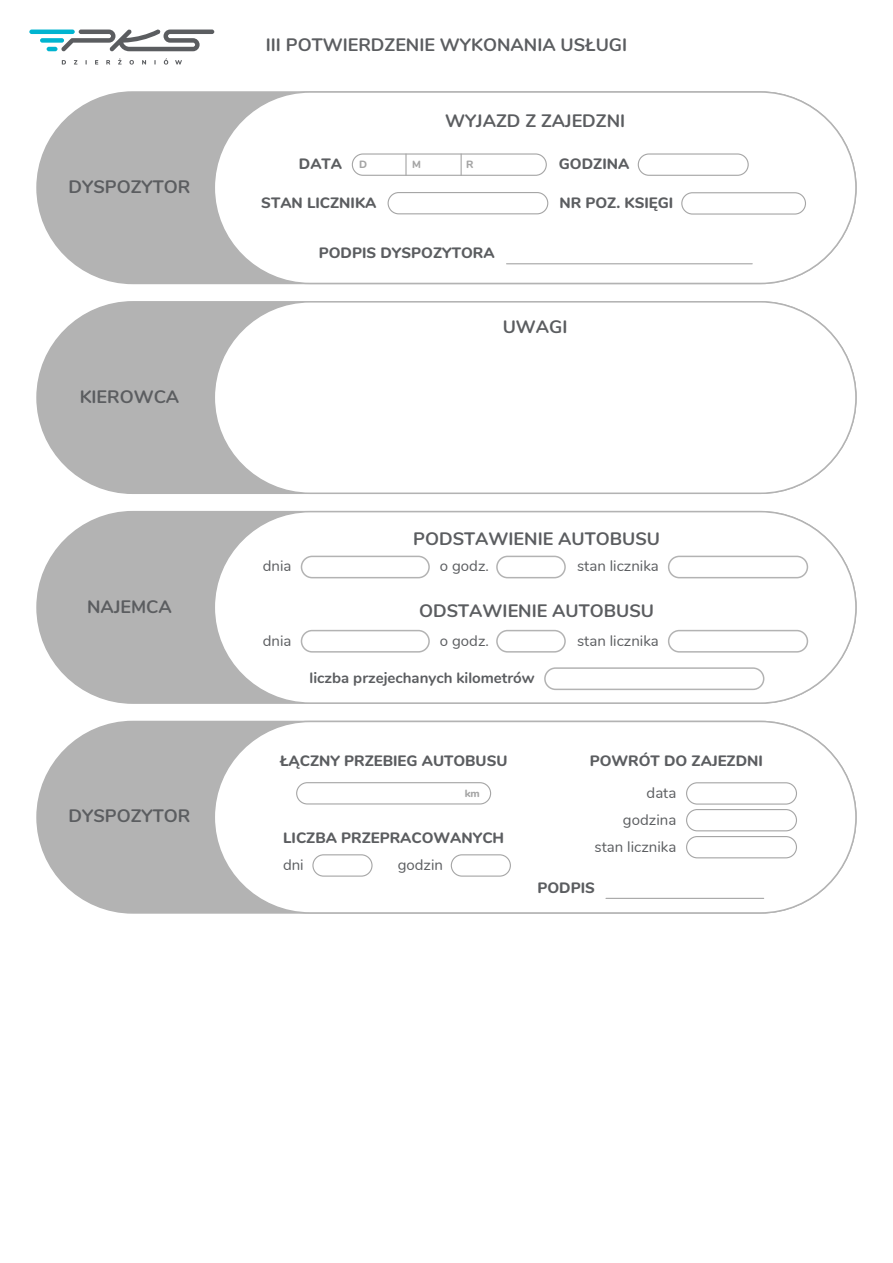
<style>
.page{position:relative;width:893px;height:1263px;background:#fff}
.page>*{position:absolute;margin:0;border:0;box-sizing:border-box;transform-origin:0 0}
.t1{font:700 18px "Nunito";color:#5b5d60}
.t2{font:800 15px "Nunito";color:#5b5d60}
.t3{font:15px/27px "Nunito";color:#5b5d60;text-align:right}
.t4{font:700 15px "Nunito";color:#5b5d60}
.t5{font:800 10.5px "Nunito";color:#a5a5a5}
.s1{font-size:10.5px;color:#a5a5a5}
</style>
<div class="page">
<div style="left:37px;top:92px;width:819px;height:191px;background:#b3b3b3;border-radius:96px"></div>
<div style="left:214px;top:92px;width:642px;height:191px;background:#fff;border-radius:96px"></div>
<div style="left:214px;top:91px;width:643px;height:193px;border:2px solid #b3b3b3;border-radius:96px"></div>
<div style="left:37px;top:302px;width:819px;height:191px;background:#b3b3b3;border-radius:96px"></div>
<div style="left:214px;top:302px;width:642px;height:191px;background:#fff;border-radius:96px"></div>
<div style="left:214px;top:301px;width:643px;height:193px;border:2px solid #b3b3b3;border-radius:96px"></div>
<div style="left:37px;top:512px;width:819px;height:191px;background:#b3b3b3;border-radius:96px"></div>
<div style="left:214px;top:512px;width:642px;height:191px;background:#fff;border-radius:96px"></div>
<div style="left:214px;top:511px;width:643px;height:193px;border:2px solid #b3b3b3;border-radius:96px"></div>
<hr style="left:29px;top:30px;width:46px;height:4px;background:#00b4d0;border-radius:2px">
<div style="left:40px;top:38px;width:24px;height:5px;background:#00b4d0;border-radius:2px"></div>
<hr style="left:47px;top:47px;width:10px;height:4px;background:#00b4d0;border-radius:2px">
<svg style="left:61px;top:29px;width:153px;height:22px"></svg>
<svg style="left:62px;top:60px;width:4px;height:5px"></svg>
<svg style="left:74px;top:60px;width:3px;height:5px"></svg>
<svg style="left:95px;top:60px;width:3px;height:5px"></svg>
<svg style="left:106px;top:60px;width:4px;height:5px"></svg>
<svg style="left:118px;top:58px;width:4px;height:7px"></svg>
<svg style="left:129px;top:60px;width:5px;height:5px"></svg>
<svg style="left:142px;top:60px;width:4px;height:5px"></svg>
<svg style="left:164px;top:58px;width:4px;height:7px"></svg>
<svg style="left:175px;top:60px;width:7px;height:5px"></svg>
<div style="left:352px;top:153px;width:195px;height:23px;border:1px solid #a5a5a5;border-radius:11px"></div>
<svg style="left:405px;top:154px;width:1px;height:21px"></svg>
<hr style="left:460px;top:154px;width:2px;height:21px;background:#a5a5a5">
<div style="left:638px;top:153px;width:111px;height:23px;border:1px solid #a5a5a5;border-radius:11px"></div>
<div style="left:387px;top:192px;width:161px;height:22px;border:1px solid #a5a5a5;border-radius:11px"></div>
<div style="left:681px;top:192px;width:125px;height:23px;border:1px solid #a5a5a5;border-radius:11px"></div>
<div style="left:301px;top:556px;width:129px;height:22px;border:2px solid #b3b3b3;border-radius:11px"></div>
<div style="left:496px;top:556px;width:70px;height:22px;border:2px solid #b3b3b3;border-radius:11px"></div>
<div style="left:668px;top:556px;width:140px;height:22px;border:2px solid #b3b3b3;border-radius:11px"></div>
<div style="left:301px;top:630px;width:129px;height:22px;border:2px solid #b3b3b3;border-radius:11px"></div>
<div style="left:496px;top:630px;width:70px;height:22px;border:2px solid #b3b3b3;border-radius:11px"></div>
<div style="left:544px;top:667px;width:220px;height:23px;border:2px solid #b3b3b3;border-radius:11px"></div>
<div style="left:668px;top:630px;width:140px;height:22px;border:2px solid #b3b3b3;border-radius:11px"></div>
<hr style="left:506px;top:263px;width:246px;height:1px;background:#a5a5a5">
<div style="left:37px;top:721px;width:819px;height:192px;background:#b3b3b3;border-radius:96px"></div>
<div style="left:214px;top:721px;width:642px;height:192px;background:#fff;border-radius:96px"></div>
<div style="left:214px;top:721px;width:643px;height:192px;border:2px solid #b3b3b3;border-radius:96px"></div>
<div style="left:296px;top:782px;width:195px;height:22px;border:1px solid #a5a5a5;border-radius:11px"></div>
<div style="left:686px;top:809px;width:111px;height:22px;border:1px solid #a5a5a5;border-radius:11px"></div>
<div style="left:686px;top:836px;width:111px;height:22px;border:1px solid #a5a5a5;border-radius:11px"></div>
<div style="left:686px;top:782px;width:111px;height:22px;border:1px solid #a5a5a5;border-radius:11px"></div>
<div style="left:451px;top:854px;width:60px;height:22px;border:1px solid #a5a5a5;border-radius:11px"></div>
<div style="left:312px;top:854px;width:60px;height:22px;border:1px solid #a5a5a5;border-radius:11px"></div>
<hr style="left:606px;top:898px;width:158px;height:1px;background:#a5a5a5">
<p class="t1" style="left:69px;top:173px;width:123px">DYSPOZYTOR</p>
<p class="t1" style="left:80px;top:383px;width:101px">KIEROWCA</p>
<p class="t1" style="left:87px;top:593px;width:86px">NAJEMCA</p>
<p class="t1" style="left:69px;top:803px;width:123px">DYSPOZYTOR</p>
<p class="t1" style="left:266px;top:31px;width:363px">III POTWIERDZENIE WYKONANIA USŁUGI</p>
<p class="t1" style="left:445px;top:108px;width:182px">WYJAZD Z ZAJEDZNI</p>
<p class="t2" style="left:299px;top:153px;width:70px">DATA <span class="s1">D</span></p>
<p class="t5" style="left:412px;top:157px;width:10px">M</p>
<p class="t5" style="left:466px;top:157px;width:9px">R</p>
<p class="t2" style="left:559px;top:153px;width:72px">GODZINA</p>
<p class="t2" style="left:261px;top:191px;width:117px">STAN LICZNIKA</p>
<p class="t2" style="left:559px;top:191px;width:115px">NR POZ. KSIĘGI</p>
<p class="t2" style="left:319px;top:242px;width:177px">PODPIS DYSPOZYTORA</p>
<p class="t1" style="left:503px;top:313px;width:66px">UWAGI</p>
<p class="t1" style="left:413px;top:526px;width:248px">PODSTAWIENIE AUTOBUSU</p>
<p class="t3" style="left:263px;top:552px;width:30px">dnia</p>
<p class="t3" style="left:440px;top:552px;width:51px">o godz.</p>
<p class="t3" style="left:577px;top:552px;width:83px">stan licznika</p>
<p class="t1" style="left:419px;top:598px;width:236px">ODSTAWIENIE AUTOBUSU</p>
<p class="t3" style="left:263px;top:626px;width:30px">dnia</p>
<p class="t3" style="left:440px;top:626px;width:51px">o godz.</p>
<p class="t4" style="left:309px;top:667px;width:227px">liczba przejechanych kilometrów</p>
<p class="t3" style="left:577px;top:626px;width:83px">stan licznika</p>
<p class="t2" style="left:280px;top:750px;width:229px">ŁĄCZNY PRZEBIEG AUTOBUSU</p>
<p class="t2" style="left:590px;top:750px;width:175px">POWRÓT DO ZAJEZDNI</p>
<p class="t5" style="left:465px;top:785px;width:17px">km</p>
<p class="t2" style="left:283px;top:827px;width:222px">LICZBA PRZEPRACOWANYCH</p>
<p class="t3" style="left:283px;top:850px;width:22px">dni</p>
<p class="t3" style="left:398px;top:850px;width:47px">godzin</p>
<p class="t3" style="left:646px;top:778px;width:31px">data</p>
<p class="t3" style="left:594px;top:805px;width:83px">godzina stan licznika</p>
<p class="t2" style="left:537px;top:876px;width:59px">PODPIS</p>
</div>
